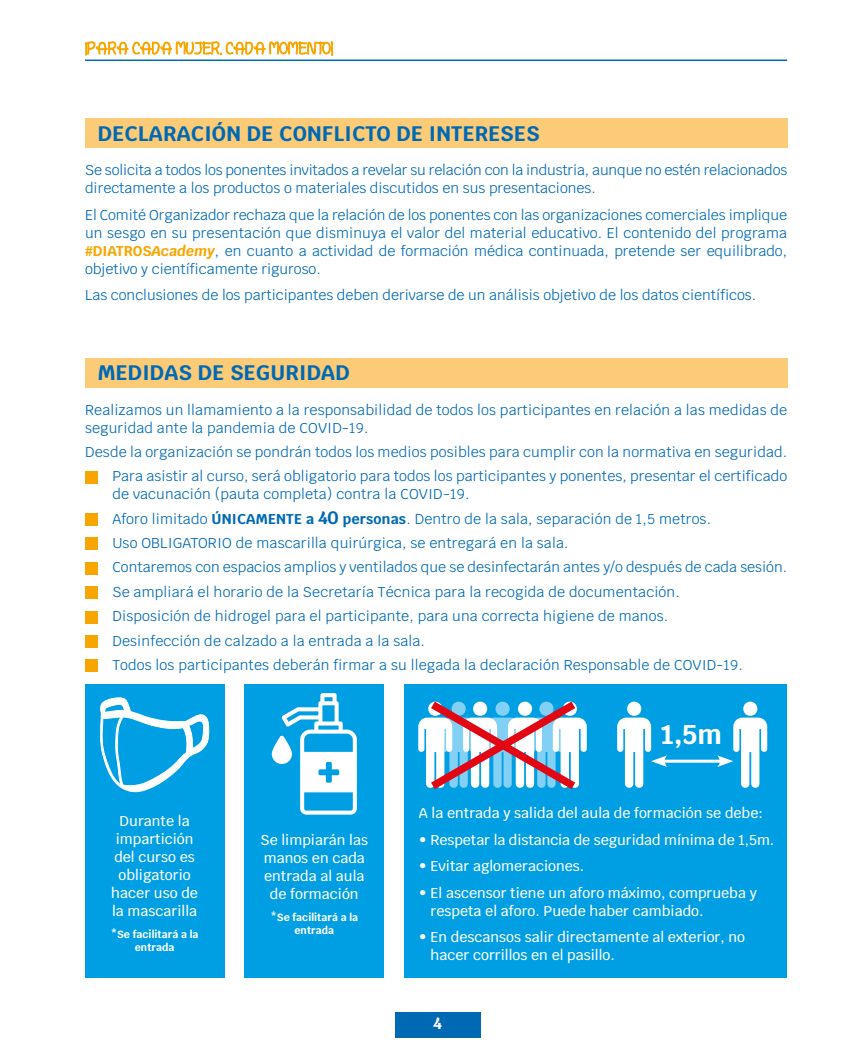
<style>
.page{position:relative;width:851px;height:1063px;background:#fff}
.page>*{position:absolute;margin:0;border:0;box-sizing:border-box;transform-origin:0 0}
.TEXTE_NORMAL{font:700 27px "Krub";color:#fff}
.TEXTE_NORMAL-2{font:700 21px "Krub";letter-spacing:.01em;color:#0069b4}
.TITOLS{font:700 21px "Krub";letter-spacing:.01em;color:#0069b4}
.t1{font:700 16.5px "Krub";color:#fff}
.TEXTE_NORMAL-3{font:14.25px/18px "Krub";letter-spacing:.01em;color:#0069b4}
.TEXTE_NORMAL-4{font:500 14.25px/18px "Krub";color:#fff;text-align:center}
.TEXTE_NORMAL-5{font:14.25px/18px "Krub";letter-spacing:-.01em;color:#0069b4}
.TEXTE_NORMAL-6{font:700 10.5px/13.5px "Krub";color:#fff;text-align:center}
.s1{font-weight:700;color:#f7a600}
.s2{font-weight:700;font-style:italic;color:#f7a600}
.s3{font-weight:700}
.s4{font-weight:700;font-size:18px}
</style>
<div class="page">
<svg style="left:85px;top:41px;width:248px;height:16px"></svg>
<hr style="left:85px;top:60px;width:702px;height:1px;background:#0069b4">
<div style="left:395px;top:1012px;width:85px;height:25px;background:#0069b4"></div>
<div style="left:85px;top:118px;width:702px;height:30px;background:#fccb78"></div>
<div style="left:85px;top:471px;width:13px;height:13px;background:#f7a600"></div>
<div style="left:85px;top:513px;width:13px;height:13px;background:#f7a600"></div>
<div style="left:85px;top:538px;width:13px;height:12px;background:#f7a600"></div>
<div style="left:85px;top:562px;width:13px;height:13px;background:#f7a600"></div>
<div style="left:85px;top:586px;width:13px;height:13px;background:#f7a600"></div>
<div style="left:85px;top:611px;width:13px;height:12px;background:#f7a600"></div>
<div style="left:85px;top:635px;width:13px;height:13px;background:#f7a600"></div>
<div style="left:85px;top:659px;width:13px;height:13px;background:#f7a600"></div>
<div style="left:85px;top:358px;width:702px;height:29px;background:#fccb78"></div>
<div style="left:85px;top:685px;width:139px;height:293px;background:#009fe3"></div>
<div style="left:245px;top:685px;width:139px;height:293px;background:#009fe3"></div>
<div style="left:404px;top:685px;width:383px;height:293px;background:#009fe3"></div>
<hr style="left:661px;top:760px;width:61px;height:3px;background:#fff">
<svg style="left:617px;top:702px;width:50px;height:86px"></svg>
<svg style="left:717px;top:702px;width:50px;height:86px"></svg>
<svg style="left:272px;top:693px;width:85px;height:122px"></svg>
<svg style="left:326px;top:762px;width:6px;height:21px"></svg>
<svg style="left:318px;top:769px;width:21px;height:6px"></svg>
<svg style="left:100px;top:697px;width:110px;height:96px"></svg>
<svg style="left:418px;top:701px;width:168px;height:88px"></svg>
<p class="TEXTE_NORMAL-2" style="left:98px;top:121px;width:443px">DECLARACIÓN DE CONFLICTO DE INTERESES</p>
<p class="TEXTE_NORMAL-5" style="left:85px;top:161px;width:703px">Se solicita a todos los ponentes invitados a revelar su relación con la industria, aunque no estén relacionados directamente a los productos o materiales discutidos en sus presentaciones.</p>
<p class="TEXTE_NORMAL-3" style="left:85px;top:206px;width:703px;text-align:justify">El Comité Organizador rechaza que la relación de los ponentes con las organizaciones comerciales implique un sesgo en su presentación que disminuya el valor del material educativo. El contenido del programa <span class="s1">#DIATROS</span><span class="s2">Academy</span>, en cuanto a actividad de formación médica continuada, pretende ser equilibrado, objetivo y científicamente riguroso.</p>
<p class="TEXTE_NORMAL-3" style="left:85px;top:286px;width:672px">Las conclusiones de los participantes deben derivarse de un análisis objetivo de los datos científicos.</p>
<p class="TITOLS" style="left:98px;top:360px;width:253px">MEDIDAS DE SEGURIDAD</p>
<p class="TEXTE_NORMAL-3" style="left:85px;top:401px;width:703px">Realizamos un llamamiento a la responsabilidad de todos los participantes en relación a las medidas de seguridad ante la pandemia de COVID-19.</p>
<p class="TEXTE_NORMAL-3" style="left:85px;top:443px;width:703px">Desde la organización se pondrán todos los medios posibles para cumplir con la normativa en seguridad.</p>
<p class="TEXTE_NORMAL-3" style="left:112px;top:467px;width:676px">Para asistir al curso, será obligatorio para todos los participantes y ponentes, presentar el certificado de vacunación (pauta completa) contra la COVID-19.</p>
<p class="TEXTE_NORMAL-3" style="left:112px;top:510px;width:600px">Aforo limitado <span class="s3">ÚNICAMENTE a</span> <span class="s4">40</span> <span class="s3">personas</span>. Dentro de la sala, separación de 1,5 metros.</p>
<p class="TEXTE_NORMAL-3" style="left:112px;top:534px;width:457px">Uso OBLIGATORIO de mascarilla quirúrgica, se entregará en la sala.</p>
<p class="TEXTE_NORMAL-3" style="left:112px;top:558px;width:676px">Contaremos con espacios amplios y ventilados que se desinfectarán antes y/o después de cada sesión.</p>
<p class="TEXTE_NORMAL-3" style="left:112px;top:583px;width:568px">Se ampliará el horario de la Secretaría Técnica para la recogida de documentación.</p>
<p class="TEXTE_NORMAL-3" style="left:112px;top:607px;width:557px">Disposición de hidrogel para el participante, para una correcta higiene de manos.</p>
<p class="TEXTE_NORMAL-3" style="left:112px;top:632px;width:314px">Desinfección de calzado a la entrada a la sala.</p>
<p class="TEXTE_NORMAL-3" style="left:112px;top:656px;width:632px">Todos los participantes deberán firmar a su llegada la declaración Responsable de COVID-19.</p>
<p class="TEXTE_NORMAL-4" style="left:111px;top:812px;width:88px">Durante la impartición del curso es obligatorio hacer uso de la mascarilla</p>
<p class="TEXTE_NORMAL-6" style="left:111px;top:928px;width:89px">*Se facilitará a la entrada</p>
<p class="TEXTE_NORMAL-4" style="left:260px;top:831px;width:109px">Se limpiarán las manos en cada entrada al aula de formación</p>
<p class="TEXTE_NORMAL-6" style="left:270px;top:910px;width:89px">*Se facilitará a la entrada</p>
<p class="TEXTE_NORMAL" style="left:661px;top:719px;width:62px">1,5m</p>
<p class="TEXTE_NORMAL-4" style="left:419px;top:804px;width:345px">A la entrada y salida del aula de formación se debe:</p>
<p class="TEXTE_NORMAL-4" style="left:419px;top:831px;width:357px">• Respetar la distancia de seguridad mínima de 1,5m.</p>
<p class="TEXTE_NORMAL-4" style="left:419px;top:858px;width:167px">• Evitar aglomeraciones.</p>
<p class="TEXTE_NORMAL-4" style="left:430px;top:884px;width:328px;text-align:left;text-indent:-12px">• El ascensor tiene un aforo máximo, comprueba y respeta el aforo. Puede haber cambiado.</p>
<p class="TEXTE_NORMAL-4" style="left:430px;top:929px;width:316px;text-align:left;text-indent:-12px">• En descansos salir directamente al exterior, no hacer corrillos en el pasillo.</p>
<p class="t1" style="left:433px;top:1013px;width:10px">4</p>
</div>
